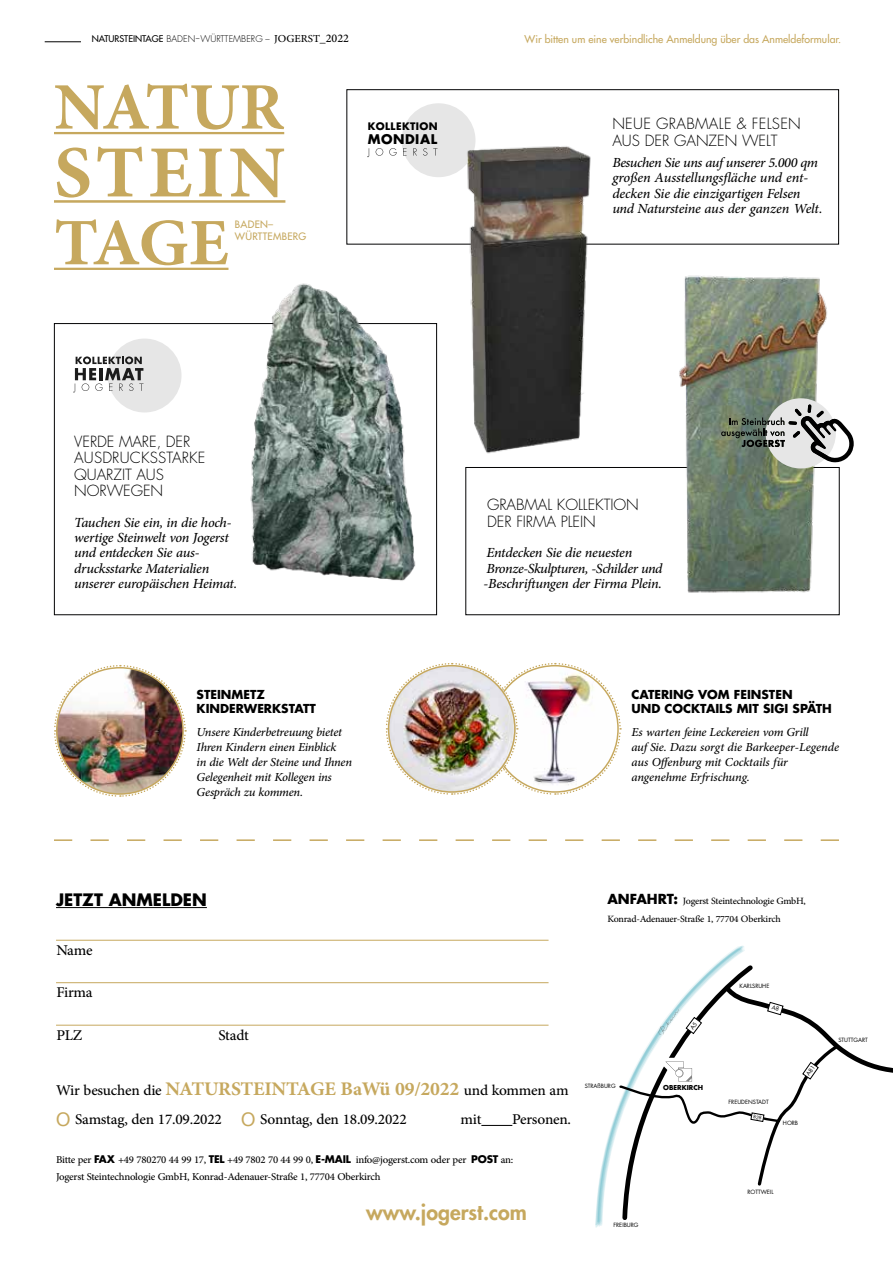
<style>
.page{position:relative;width:893px;height:1263px;background:#fff}
.page>*{position:absolute;margin:0;border:0;box-sizing:border-box;transform-origin:0 0}
.t1{font:700 102.9px "Adobe Arabic";letter-spacing:.04em;color:#c6a85e}
.t2{font:700 93px "Adobe Arabic";letter-spacing:-.025em;color:#c6a85e}
.t3{font:800 21.3px "Futura Std";color:#c6a85e}
.t4{font:20.85px/29.4px "Adobe Arabic";letter-spacing:-.01em;color:#000}
.t5{font:italic 19.5px/15.3px "Adobe Arabic";letter-spacing:-.015em;color:#000}
.t6{font:italic 17.1px/15px "Adobe Arabic";letter-spacing:-.01em;color:#000}
.t7{font:700 16.65px "Futura Std";color:#000}
.t8{font:300 15px/16.5px "Futura Std";letter-spacing:-.005em;color:#000}
.t9{font:300 15px/16.5px "Futura Std";letter-spacing:.02em;color:#000}
.t10{font:14.7px/17.5px "Adobe Arabic";letter-spacing:-.015em;color:#000}
.t11{font:13.5px/18px "Adobe Arabic";letter-spacing:-.015em;color:#000}
.t12{font:700 12.9px "Futura Std";letter-spacing:.04em;color:#000}
.t13{font:700 12px/14.4px "Futura Std";color:#000}
.t14{font:500 10.5px "Futura Std";color:#c6a85e}
.t15{font:700 10.05px "Futura Std";letter-spacing:.04em;color:#000}
.t16{font:500 9.9px/12px "Futura Std";letter-spacing:.03em;color:#c6a85e}
.t17{font:300 9px "Futura Std";color:#000}
.t18{font:700 6.6px "Futura Std";color:#000}
.t19{font:5.7px "Futura Std";color:#000}
.s1{font-weight:500}
.s2{font-family:"DINOT"}
.s3{font-size:8.55px}
.s4{font-family:"Adobe Arabic";font-weight:400;font-size:15px}
.s5{font-family:"Adobe Arabic";font-weight:400;font-size:16.5px}
.s6{font-family:"Futura Std";font-weight:700}
.s7{font-weight:700;font-size:27px;color:#c6a85e}
.s8{font-family:"Futura Std";font-weight:700;font-size:10.2px}
</style>
<div class="page">
<hr style="left:45px;top:42px;width:36px;height:1px;background:#000">
<svg style="left:54px;top:839px;width:785px;height:2px"></svg>
<img style="left:54px;top:665px;width:133px;height:132px">
<svg style="left:386px;top:663px;width:236px;height:132px"></svg>
<img style="left:388px;top:665px;width:128px;height:128px;border-radius:64px">
<img style="left:230px;top:283px;width:208px;height:323px">
<div style="left:108px;top:339px;width:74px;height:73px;background:#e6e6e6;border-radius:50%"></div>
<svg style="left:74px;top:356px;width:70px;height:36px"></svg>
<img style="left:659px;top:275px;width:181px;height:325px">
<svg style="left:721px;top:398px;width:133px;height:70px"></svg>
<div style="left:56px;top:86px;width:245px;height:200px;background:#fff"></div>
<hr style="left:54px;top:132px;width:230px;height:2px;background:#c6a85e">
<hr style="left:54px;top:200px;width:231px;height:3px;background:#c6a85e">
<hr style="left:54px;top:268px;width:174px;height:2px;background:#c6a85e">
<div style="left:346px;top:89px;width:493px;height:155px;border:1px solid #030304"></div>
<hr style="left:56px;top:907px;width:151px;height:1px;background:#000">
<hr style="left:481px;top:1125px;width:31px;height:1px;background:#000">
<hr style="left:56px;top:940px;width:493px;height:1px;background:#c6a85e">
<hr style="left:56px;top:982px;width:493px;height:1px;background:#c6a85e">
<hr style="left:56px;top:1025px;width:493px;height:1px;background:#c6a85e">
<svg style="left:376px;top:148px;width:7px;height:8px"></svg>
<svg style="left:389px;top:148px;width:8px;height:8px"></svg>
<div style="left:402px;top:103px;width:73px;height:74px;background:#e6e6e6;border-radius:50%"></div>
<svg style="left:403px;top:148px;width:4px;height:8px"></svg>
<svg style="left:413px;top:148px;width:4px;height:8px"></svg>
<svg style="left:423px;top:148px;width:4px;height:8px"></svg>
<img style="left:434px;top:138px;width:187px;height:325px">
<svg style="left:595px;top:946px;width:298px;height:282px"></svg>
<p class="t17" style="left:92px;top:33px;width:259px"><span class="s1">NATURSTEINTAGE</span> BADEN<span class="s2">–</span>WÜRTTEMBERG <span class="s3">–</span> <span class="s4">JOGERST</span><span class="s5">_2022</span></p>
<h2 class="t2" style="left:54px;top:42px;width:232px">NATUR</h2>
<h1 class="t1" style="left:54px;top:101px;width:233px">STEIN</h1>
<h2 class="t2" style="left:54px;top:178px;width:176px">TAGE</h2>
<p class="t16" style="left:235px;top:219px;width:73px">BADEN–<br>WÜRTTEMBERG</p>
<p class="t15" style="left:368px;top:120px;width:71px">KOLLEKTION</p>
<p class="t12" style="left:368px;top:130px;width:71px">MONDIAL</p>
<p class="t14" style="left:525px;top:32px;width:318px">Wir bitten um eine verbindliche Anmeldung über das Anmeldeformular.</p>
<p class="t9" style="left:612px;top:116px;width:190px">NEUE GRABMALE &amp; FELSEN<br>AUS DER GANZEN WELT</p>
<p class="t5" style="left:612px;top:152px;width:212px">Besuchen Sie uns auf unserer 5.000 qm großen Ausstellungsfläche und ent&shy;decken Sie die einzigartigen Felsen und Natursteine aus der ganzen Welt.</p>
<p class="t8" style="left:74px;top:433px;width:133px">VERDE MARE, DER<br>AUSDRUCKSSTARKE<br>QUARZIT AUS<br>NORWEGEN</p>
<p class="t5" style="left:74px;top:512px;width:165px">Tauchen Sie ein, in die hoch&shy;wertige Steinwelt von Jogerst und entdecken Sie aus&shy;drucksstarke Materialien unserer europäischen Heimat.</p>
<p class="t13" style="left:197px;top:687px;width:121px">STEINMETZ<br>KINDERWERKSTATT</p>
<p class="t6" style="left:197px;top:722px;width:157px">Unsere Kinderbetreuung bietet<br>Ihren Kindern einen Einblick<br>in die Welt der Steine und Ihnen<br>Gelegenheit mit Kollegen ins<br>Gespräch zu kommen.</p>
<p class="t7" style="left:56px;top:888px;width:152px">JETZT ANMELDEN</p>
<p class="t4" style="left:56px;top:933px;width:38px">Name</p>
<p class="t4" style="left:56px;top:975px;width:38px">Firma</p>
<p class="t4" style="left:56px;top:1017px;width:27px">PLZ</p>
<p class="t4" style="left:218px;top:1017px;width:32px">Stadt</p>
<p class="t8" style="left:487px;top:497px;width:153px">GRABMAL KOLLEKTION<br>DER FIRMA PLEIN</p>
<p class="t5" style="left:484px;top:543px;width:181px">Entdecken Sie die neuesten<br>Bronze-Skulpturen, -Schilder und -Beschriftungen der Firma Plein.</p>
<p class="t13" style="left:631px;top:687px;width:202px">CATERING VOM FEINSTEN<br>UND COCKTAILS MIT SIGI SPÄTH</p>
<p class="t6" style="left:631px;top:723px;width:209px">Es warten feine Leckereien vom Grill<br>auf Sie. Dazu sorgt die Barkeeper-Legende aus Offenburg mit Cocktails für angenehme Erfrischung.</p>
<p class="t11" style="left:607px;top:890px;width:200px"><span class="s6">ANFAHRT:</span> Jogerst Steintechnologie GmbH,<br>Konrad-Adenauer-Straße 1, 77704 Oberkirch</p>
<p class="t19" style="left:739px;top:982px;width:31px">KARLSRUHE</p>
<p class="t19" style="left:838px;top:1036px;width:31px">STUTTGART</p>
<p class="t4" style="left:56px;top:1073px;width:514px">Wir besuchen die <span class="s7">NATURSTEINTAGE BaWü 09/2022</span> und kommen am<br><sub>Ο</sub> Samstag, den 17.09.2022 <sub>Ο</sub> Sonntag, den 18.09.2022</p>
<p class="t4" style="left:461px;top:1102px;width:22px">mit</p>
<p class="t4" style="left:512px;top:1102px;width:60px">Personen.</p>
<p class="t10" style="left:56px;top:1149px;width:459px">Bitte per <span class="s8">FAX</span> +49 780270 44 99 17, <span class="s8">TEL</span> +49 7802 70 44 99 0, <span class="s8">E-MAIL</span> info@jogerst.com oder per <span class="s8">POST</span> an:<br>Jogerst Steintechnologie GmbH, Konrad-Adenauer-Straße 1, 77704 Oberkirch</p>
<p class="t3" style="left:366px;top:1198px;width:162px">www.jogerst.com</p>
<p class="t19" style="left:585px;top:1082px;width:32px">STRAßBURG</p>
<p class="t19" style="left:613px;top:1221px;width:26px">FREIBURG</p>
<p class="t18" style="left:663px;top:1083px;width:41px">OBERKIRCH</p>
<p class="t19" style="left:729px;top:1098px;width:42px">FREUDENSTADT</p>
<p class="t19" style="left:783px;top:1119px;width:17px">HORB</p>
<p class="t19" style="left:747px;top:1188px;width:27px">ROTTWEIL</p>
</div>
